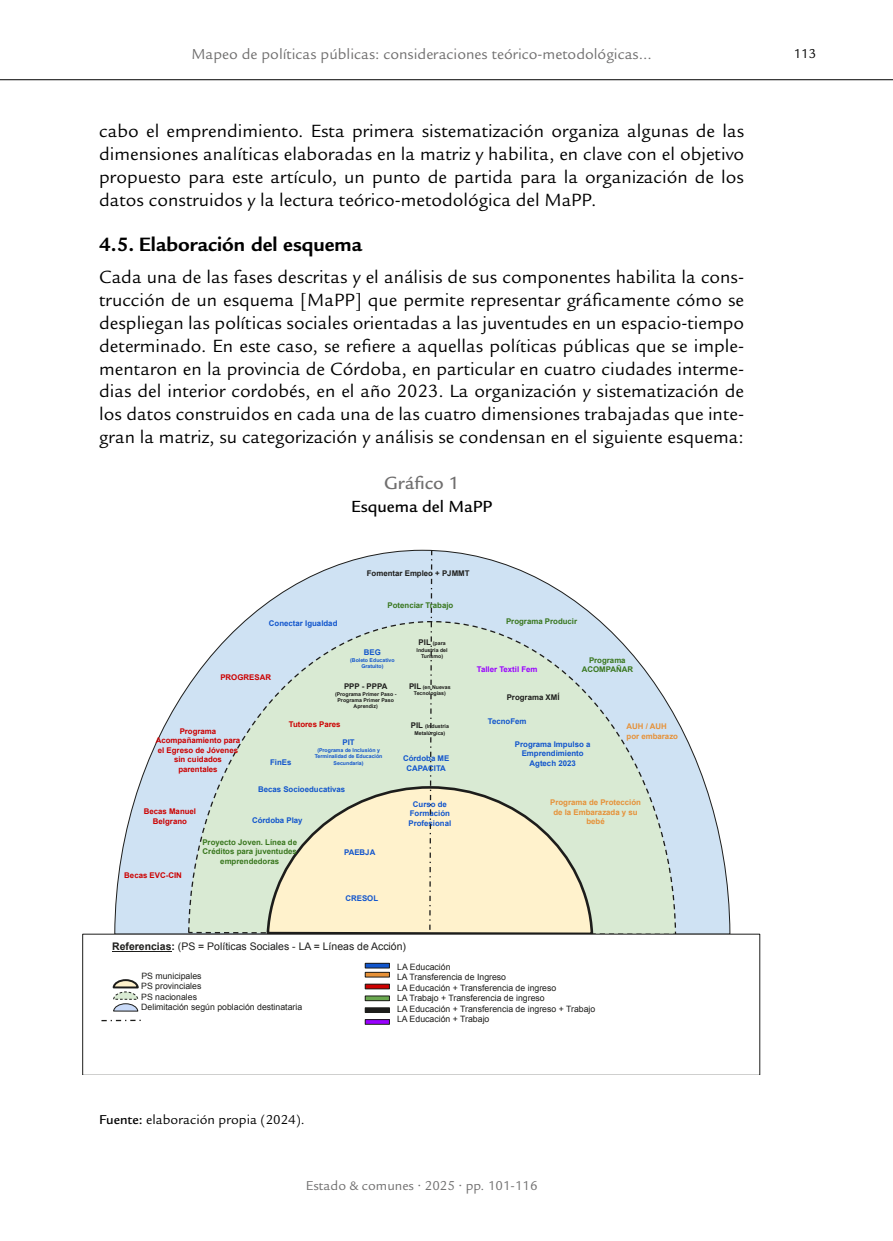
<style>
.page{position:relative;width:893px;height:1241px;background:#fff}
.page>*{position:absolute;margin:0;border:0;box-sizing:border-box;transform-origin:0 0}
.t1{font:700 21px "Legacy Sans Std";color:#000}
.t2{font:19.25px/22.8px "Legacy Sans Std";color:#000;text-align:justify}
.t3{font:500 19.25px "Legacy Sans Std";color:#706f6f}
.t4{font:500 17.5px "Legacy Sans Std";color:#000}
.t5{font:15.75px "Legacy Sans Std";color:#706f6f}
.t6{font:14px "Legacy Sans Std";color:#000}
.t7{font:14px "Legacy Sans Std";color:#706f6f}
.t8{font:10.5px "Arial";color:#1d1d1b}
.t9{font:8.75px/10.5px "Arial";color:#1d1d1b}
.t10{font:700 7.88px/9.5px "Arial";color:#15c;text-align:center}
.t11{font:700 7.88px/9.5px "Arial";color:#c00;text-align:center}
.t12{font:700 7.88px/9.5px "Arial";color:#38761d;text-align:center}
.t13{font:700 7.88px/9.5px "Arial";color:#e69138;text-align:center}
.t14{font:700 7.88px "Arial";color:#1d1d1b}
.t15{font:700 7.88px "Arial";color:#90f}
.t16{font:700 5.25px/6.8px "Arial";color:#1d1d1b;text-align:center}
.t17{font:700 5.25px/6.3px "Arial";color:#15c;text-align:center}
.s1{font-size:7.88px}
.s2{font-weight:700}
.s3{font-weight:500}
</style>
<div class="page">
<hr style="left:0;top:79px;width:893px;height:1px;background:#000">
<svg style="left:114px;top:549px;width:617px;height:384px"></svg>
<svg style="left:187px;top:620px;width:490px;height:313px;background:#d6e7dc"></svg>
<svg style="left:265px;top:784px;width:330px;height:149px;background:#eee9c7"></svg>
<svg style="left:429px;top:549px;width:4px;height:384px;background:#c4c9b7"></svg>
<hr style="left:112px;top:950px;width:60px;height:1px;background:#1d1d1b">
<svg style="left:101px;top:979px;width:40px;height:43px"></svg>
<hr style="left:365px;top:963px;width:24px;height:4px;background:#15c">
<div style="left:365px;top:962px;width:25px;height:6px;border:1px solid #1d1d1b"></div>
<hr style="left:365px;top:972px;width:24px;height:4px;background:#e69138">
<div style="left:365px;top:971px;width:25px;height:6px;border:1px solid #1d1d1b"></div>
<svg style="left:365px;top:983px;width:24px;height:5px"></svg>
<svg style="left:365px;top:995px;width:24px;height:5px"></svg>
<div style="left:365px;top:1007px;width:24px;height:5px;background:#1d1d1b"></div>
<div style="left:365px;top:1007px;width:25px;height:5px;border:1px solid #1d1d1b"></div>
<div style="left:365px;top:1019px;width:24px;height:5px;background:#90f"></div>
<div style="left:365px;top:1019px;width:25px;height:5px;border:1px solid #1d1d1b"></div>
<p class="t5" style="left:191px;top:45px;width:462px">Mapeo de políticas públicas: consideraciones teórico-metodológicas...</p>
<p class="t2" style="left:99px;top:120px;width:646px">cabo el emprendimiento. Esta primera sistematización organiza algunas de las dimensiones analíticas elaboradas en la matriz y habilita, en clave con el objetivo propuesto para este artículo, un punto de partida para la organización de los datos construidos y la lectura teórico-metodológica del MaPP.</p>
<p class="t1" style="left:99px;top:232px;width:265px">4.5. Elaboración del esquema</p>
<p class="t2" style="left:99px;top:266px;width:646px">Cada una de las fases descritas y el análisis de sus componentes habilita la cons&shy;trucción de un esquema [MaPP] que permite representar gráficamente cómo se despliegan las políticas sociales orientadas a las juventudes en un espacio-tiempo determinado. En este caso, se refiere a aquellas políticas públicas que se imple&shy;mentaron en la provincia de Córdoba, en particular en cuatro ciudades interme&shy;dias del interior cordobés, en el año 2023. La organización y sistematización de los datos construidos en cada una de las cuatro dimensiones trabajadas que inte&shy;gran la matriz, su categorización y análisis se condensan en el siguiente esquema:</p>
<p class="t3" style="left:384px;top:471px;width:76px">Gráfico 1</p>
<p class="t4" style="left:351px;top:496px;width:143px">Esquema del MaPP</p>
<p class="t14" style="left:367px;top:568px;width:104px">Fomentar Empleo + PJMMT</p>
<p class="t10" style="left:269px;top:619px;width:70px">Conectar Igualdad</p>
<p class="t11" style="left:220px;top:672px;width:52px">PROGRESAR</p>
<p class="t12" style="left:387px;top:601px;width:67px">Potenciar Trabajo</p>
<p class="t10" style="left:364px;top:647px;width:19px">BEG</p>
<p class="t17" style="left:350px;top:657px;width:46px">(Boleto Educativo<br>Gratuito)</p>
<p class="t16" style="left:417px;top:639px;width:33px"><span class="s1">PIL</span> (para<br>Industria del</p>
<p class="t16" style="left:421px;top:652px;width:24px">Turismo)</p>
<p class="t11" style="left:156px;top:726px;width:86px">Programa<br>Acompañamiento para el Egreso de Jóvenes sin cuidados parentales</p>
<p class="t11" style="left:144px;top:807px;width:54px">Becas Manuel<br>Belgrano</p>
<p class="t16" style="left:409px;top:683px;width:43px"><span class="s1">PIL</span> (en Nuevas<br>Tecnologías)</p>
<p class="t16" style="left:411px;top:722px;width:40px"><span class="s1">PIL</span> (Industria<br>Metalúrgica)</p>
<p class="t10" style="left:403px;top:754px;width:48px">Córdoba ME<br>CAPACITA</p>
<p class="t14" style="left:344px;top:680px;width:45px">PPP - PPPA</p>
<p class="t16" style="left:335px;top:690px;width:63px;line-height:6.3px">(Programa Primer Paso -<br>Programa Primer Paso<br>Aprendiz)</p>
<p class="t10" style="left:343px;top:737px;width:14px">PIT</p>
<p class="t17" style="left:315px;top:747px;width:69px">(Programa de Inclusión y<br>Terminalidad de Educación</p>
<p class="t11" style="left:289px;top:719px;width:53px">Tutores Pares</p>
<p class="t10" style="left:270px;top:758px;width:23px">FinEs</p>
<p class="t17" style="left:334px;top:759px;width:31px">Secundaria)</p>
<p class="t10" style="left:258px;top:784px;width:89px">Becas Socioeducativas</p>
<p class="t10" style="left:252px;top:815px;width:52px">Córdoba Play</p>
<p class="t10" style="left:408px;top:799px;width:44px">Curso de<br>Formación<br>Profesional</p>
<p class="t11" style="left:124px;top:870px;width:59px">Becas EVC-CIN</p>
<p class="t12" style="left:202px;top:837px;width:96px">Proyecto Joven. Línea de<br>Créditos para juventudes emprendedoras</p>
<p class="t10" style="left:344px;top:847px;width:33px">PAEBJA</p>
<p class="t10" style="left:345px;top:893px;width:34px">CRESOL</p>
<p class="t12" style="left:506px;top:616px;width:73px">Programa Producir</p>
<p class="t15" style="left:477px;top:664px;width:62px">Taller Textil Fem</p>
<p class="t12" style="left:582px;top:655px;width:53px">Programa<br>ACOMPAÑAR</p>
<p class="t14" style="left:507px;top:692px;width:54px">Programa XMÍ</p>
<p class="t10" style="left:488px;top:716px;width:40px">TecnoFem</p>
<p class="t13" style="left:627px;top:721px;width:53px;text-align:left">AUH / AUH por embarazo</p>
<p class="t10" style="left:515px;top:739px;width:77px">Programa Impulso a<br>Emprendimiento<br>Agtech 2023</p>
<p class="t13" style="left:550px;top:797px;width:92px">Programa de Protección de la Embarazada y su bebé</p>
<p class="t8" style="left:112px;top:939px;width:295px"><span class="s2">Referencias:</span> (PS = Políticas Sociales - LA = Líneas de Acción)</p>
<p class="t9" style="left:141px;top:970px;width:162px">PS municipales<br>PS provinciales<br>PS nacionales<br>Delimitación según población destinataria</p>
<p class="t9" style="left:397px;top:961px;width:200px">LA Educación<br>LA Transferencia de Ingreso<br>LA Educación + Transferencia de ingreso<br>LA Trabajo + Transferencia de ingreso<br>LA Educación + Transferencia de ingreso + Trabajo<br>LA Educación + Trabajo</p>
<p class="t6" style="left:99px;top:1111px;width:207px"><span class="s3">Fuente:</span> elaboración propia (2024).</p>
<p class="t7" style="left:306px;top:1177px;width:233px">Estado &amp; comunes • 2025 • pp. 101-116</p>
<p class="t6" style="left:794px;top:46px;width:24px">113</p>
</div>
